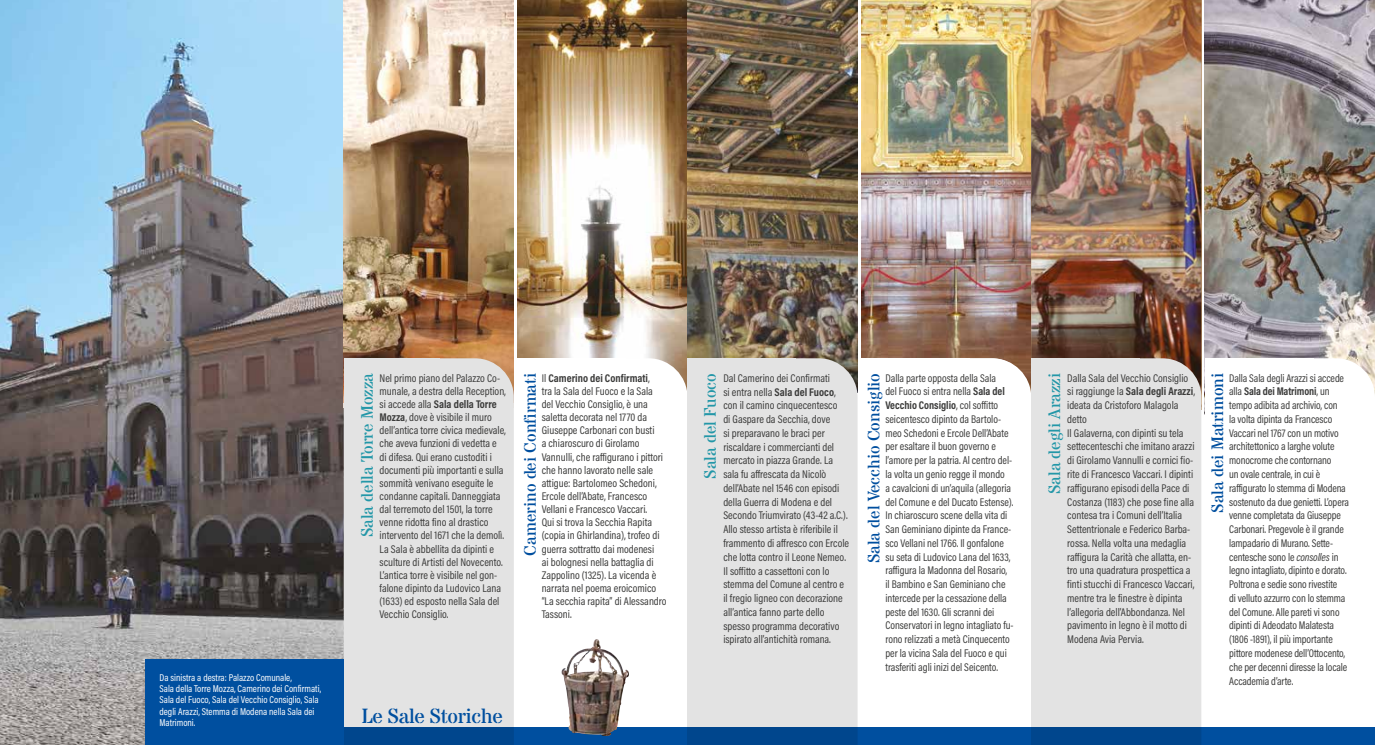
<style>
.page{position:relative;width:1375px;height:745px;background:#fff}
.page>*{position:absolute;margin:0;border:0;box-sizing:border-box;transform-origin:0 0}
.t1{font:20.62px "Stardos Stencil";letter-spacing:-.02em;color:#004f9f}
.t2{font:16.62px "Stardos Stencil";color:#004f9f}
.t3{font:16.62px "Stardos Stencil";color:#2397a8}
.t4{font:11.25px/13.8px "Acumin Pro Cond";color:#3c3c3b}
.t5{font:10px/11.2px "Acumin Pro Cond";color:#fff}
.s1{font-weight:700}
.s2{font-style:italic}
</style>
<div class="page">
<img style="left:1205px;top:0;width:170px;height:358px">
<img style="left:861px;top:0;width:170px;height:358px">
<img style="left:517px;top:0;width:170px;height:358px">
<img style="left:0;top:0;width:344px;height:744px">
<img style="left:1031px;top:0;width:170px;height:358px">
<img style="left:687px;top:0;width:170px;height:358px">
<img style="left:344px;top:0;width:170px;height:358px">
<div style="left:344px;top:358px;width:170px;height:368px;background:#e3e3e3"></div>
<div style="left:796px;top:358px;width:61px;height:368px;background:#e3e3e3"></div>
<div style="left:1140px;top:358px;width:61px;height:368px;background:#e3e3e3"></div>
<svg style="left:561px;top:358px;width:126px;height:368px"></svg>
<svg style="left:970px;top:358px;width:61px;height:35px"></svg>
<svg style="left:1314px;top:358px;width:61px;height:36px"></svg>
<div style="left:687px;top:358px;width:109px;height:386px;background:#e3e3e3"></div>
<div style="left:1031px;top:358px;width:109px;height:386px;background:#e3e3e3"></div>
<div style="left:517px;top:358px;width:109px;height:256px;background:#fff"></div>
<div style="left:344px;top:358px;width:95px;height:290px;background:#e3e3e3"></div>
<div style="left:344px;top:726px;width:1031px;height:18px;background:linear-gradient(to right,#014890,#004d9b)"></div>
<img style="left:562px;top:638px;width:40px;height:97px">
<div style="left:145px;top:659px;width:199px;height:85px;background:#004f9f"></div>
<p class="t5" style="left:159px;top:671px;width:163px">Da sinistra a destra: Palazzo Comunale,<br>Sala della Torre Mozza, Camerino dei Confirmati, Sala del Fuoco, Sala del Vecchio Consiglio, Sala degli Arazzi, Stemma di Modena nella Sala dei Matrimoni.</p>
<h2 class="t3" style="left:357px;top:537px;width:166px;rotate:-90deg">Sala della Torre Mozza</h2>
<h2 class="t3" style="left:700px;top:478px;width:107px;rotate:-90deg">Sala del Fuoco</h2>
<p class="t4" style="left:380px;top:371px;width:128px;line-height:13.1px">Nel primo piano del Palazzo Co&shy;munale, a destra della Reception, si accede alla <span class="s1">Sala della Torre<br>Mozza</span>, dove è visibile il muro dell’antica torre civica medievale, che aveva funzioni di vedetta e di difesa. Qui erano custoditi i documenti più importanti e sulla sommità venivano eseguite le condanne capitali. Danneggiata dal terremoto del 1501, la torre venne ridotta fino al drastico intervento del 1671 che la demolì.<br>La Sala è abbellita da dipinti e sculture di Artisti del Novecento.<br>L’antica torre è visibile nel gon&shy;falone dipinto da Ludovico Lana (1633) ed esposto nella Sala del<br>Vecchio Consiglio.</p>
<p class="t4" style="left:542px;top:371px;width:126px;line-height:13.1px">Il <span class="s1">Camerino dei Confirmati</span>,<br>tra la Sala del Fuoco e la Sala del Vecchio Consiglio, è una saletta decorata nel 1770 da<br>Giuseppe Carbonari con busti<br>a chiaroscuro di Girolamo<br>Vannulli, che raffigurano i pittori che hanno lavorato nelle sale attigue: Bartolomeo Schedoni,<br>Ercole dell’Abate, Francesco<br>Vellani e Francesco Vaccari.<br>Qui si trova la Secchia Rapita (copia in Ghirlandina), trofeo di guerra sottratto dai modenesi<br>ai bolognesi nella battaglia di<br>Zappolino (1325). La vicenda è narrata nel poema eroicomico “La secchia rapita” di Alessandro<br>Tassoni.</p>
<p class="t4" style="left:723px;top:370px;width:127px">Dal Camerino dei Confirmati<br>si entra nella <span class="s1">Sala del Fuoco</span>, con il camino cinquecentesco<br>di Gaspare da Secchia, dove<br>si preparavano le braci per riscaldare i commercianti del mercato in piazza Grande. La sala fu affrescata da Nicolò dell’Abate nel 1546 con episodi della Guerra di Modena e del<br>Secondo Triumvirato (43-42 a.C.).<br>Allo stesso artista è riferibile il frammento di affresco con Ercole che lotta contro il Leone Nemeo.<br>Il soffitto a cassettoni con lo stemma del Comune al centro e il fregio ligneo con decorazione all’antica fanno parte dello spesso programma decorativo ispirato all’antichità romana.</p>
<p class="t4" style="left:885px;top:370px;width:130px">Dalla parte opposta della Sala<br>del Fuoco si entra nella <span class="s1">Sala del Vecchio Consiglio</span>, col soffitto seicentesco dipinto da Bartolo&shy;meo Schedoni e Ercole Dell’Abate per esaltare il buon governo e l’amore per la patria. Al centro del&shy;la volta un genio regge il mondo<br>a cavalcioni di un’aquila (allegoria del Comune e del Ducato Estense).<br>In chiaroscuro scene della vita di San Geminiano dipinte da France&shy;sco Vellani nel 1766. Il gonfalone su seta di Ludovico Lana del 1633, raffigura la Madonna del Rosario, il Bambino e San Geminiano che intercede per la cessazione della peste del 1630. Gli scranni dei Conservatori in legno intagliato fu&shy;rono relizzati a metà Cinquecento per la vicina Sala del Fuoco e qui trasferiti agli inizi del Seicento.</p>
<h2 class="t2" style="left:520px;top:555px;width:184px;rotate:-90deg">Camerino dei Confirmati</h2>
<h2 class="t2" style="left:863px;top:563px;width:192px;rotate:-90deg">Sala del Vecchio Consiglio</h2>
<p class="t4" style="left:1067px;top:370px;width:129px">Dalla Sala del Vecchio Consiglio si raggiunge la <span class="s1">Sala degli Arazzi</span>, ideata da Cristoforo Malagola detto<br>Il Galaverna, con dipinti su tela settecenteschi che imitano arazzi di Girolamo Vannulli e cornici fio&shy;rite di Francesco Vaccari. I dipinti raffigurano episodi della Pace di<br>Costanza (1183) che pose fine alla contesa tra i Comuni dell’Italia<br>Settentrionale e Federico Barba&shy;rossa. Nella volta una medaglia raffigura la Carità che allatta, en&shy;tro una quadratura prospettica a finti stucchi di Francesco Vaccari, mentre tra le finestre è dipinta l’allegoria dell’Abbondanza. Nel pavimento in legno è il motto di<br>Modena Avia Pervia.</p>
<h2 class="t3" style="left:1044px;top:494px;width:122px;rotate:-90deg">Sala degli Arazzi</h2>
<p class="t4" style="left:1229px;top:370px;width:121px">Dalla Sala degli Arazzi si accede alla <span class="s1">Sala dei Matrimoni</span>, un tempo adibita ad archivio, con<br>la volta dipinta da Francesco<br>Vaccari nel 1767 con un motivo architettonico a larghe volute monocrome che contornano<br>un ovale centrale, in cui è raffigurato lo stemma di Modena sostenuto da due genietti. L’opera venne completata da Giuseppe<br>Carbonari. Pregevole è il grande lampadario di Murano. Sette&shy;centesche sono le <span class="s2">consolles</span> in legno intagliato, dipinto e dorato.<br>Poltrona e sedie sono rivestite<br>di velluto azzurro con lo stemma del Comune. Alle pareti vi sono dipinti di Adeodato Malatesta (1806 -1891), il più importante pittore modenese dell’Ottocento, che per decenni diresse la locale<br>Accademia d’arte.</p>
<h2 class="t2" style="left:1207px;top:512px;width:141px;rotate:-90deg">Sala dei Matrimoni</h2>
<h1 class="t1" style="left:361px;top:703px;width:143px">Le Sale Storiche</h1>
</div>
